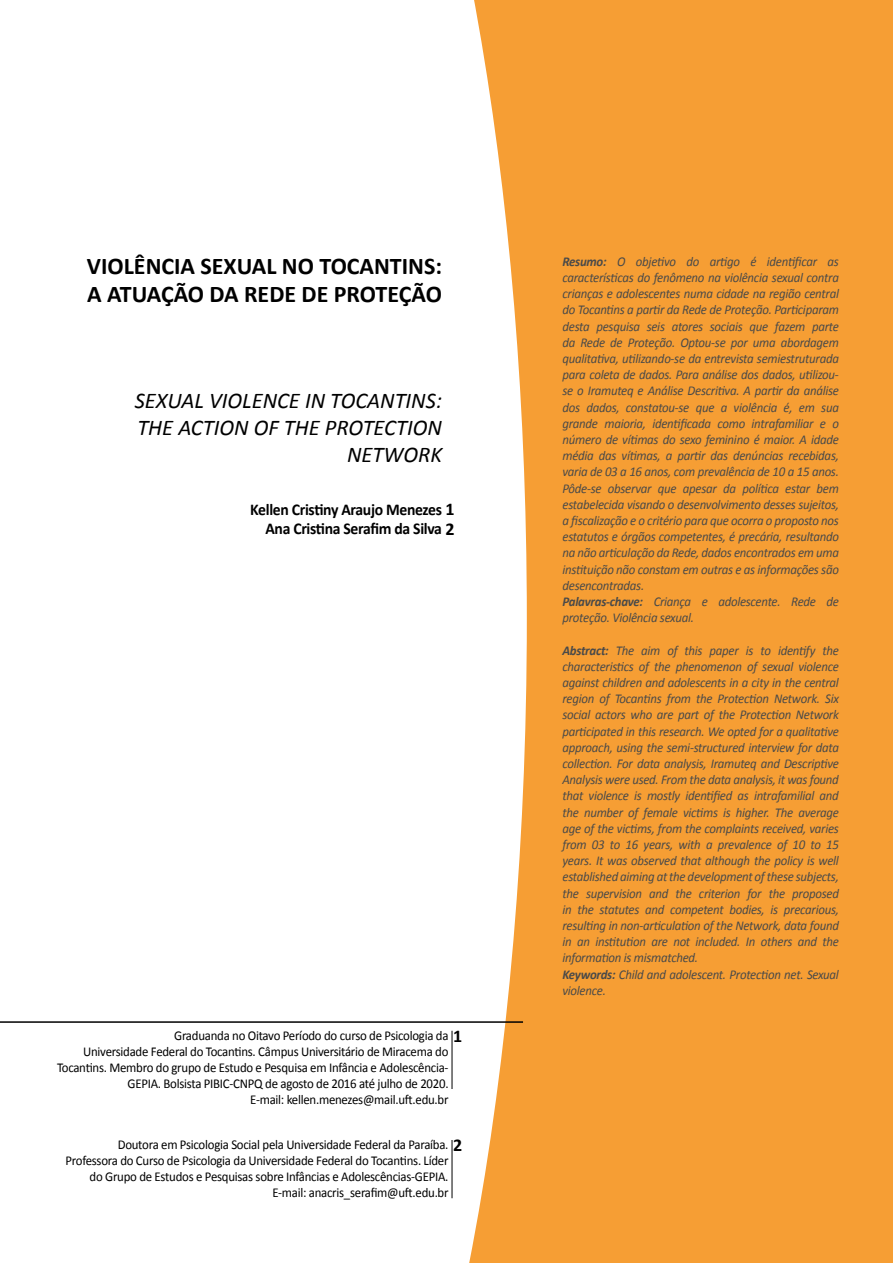
<style>
.page{position:relative;width:893px;height:1263px;background:#fff}
.page>*{position:absolute;margin:0;border:0;box-sizing:border-box;transform-origin:0 0}
.t1{font:700 24px/28.8px "Calibri";color:#000}
.t2{font:italic 22.5px/27px "Calibri";color:#000;text-align:right}
.t3{font:700 18px "Calibri";color:#000}
.t4{font:700 16.5px/19.8px "Calibri";letter-spacing:-.02em;color:#000;text-align:right;scale:.95 1}
.t5{font:italic 13.5px/16.2px "Calibri";letter-spacing:-.02em;color:#4a4a49;scale:.95 1}
.t6{font:13.5px/16.2px "Calibri";letter-spacing:-.02em;color:#000;text-align:right;scale:.95 1}
.s1{font-size:18px}
.s2{font-weight:700}
</style>
<div class="page">
<svg style="left:469px;top:0;width:424px;height:1263px;background:#f6a747"></svg>
<hr style="left:0;top:1021px;width:523px;height:2px;background:#000">
<hr style="left:452px;top:1031px;width:1px;height:58px;background:#000">
<hr style="left:452px;top:1140px;width:1px;height:58px;background:#000">
<h1 class="t1" style="left:87px;top:251px;width:357px">VIOLÊNCIA SEXUAL NO TOCANTINS:<br>A ATUAÇÃO DA REDE DE PROTEÇÃO</h1>
<h2 class="t2" style="left:135px;top:386px;width:309px">SEXUAL VIOLENCE IN TOCANTINS:<br>THE ACTION OF THE PROTECTION<br>NETWORK</h2>
<p class="t4" style="left:250px;top:499px;width:216px">Kellen Cristiny Araujo Menezes <span class="s1">1<br></span>Ana Cristina Serafim da Silva <span class="s1">2</span></p>
<p class="t6" style="left:57px;top:1027px;width:414px">Graduanda no Oitavo Período do curso de Psicologia da<br>Universidade Federal do Tocantins. Câmpus Universitário de Miracema do Tocantins. Membro do grupo de Estudo e Pesquisa em Infância e Adolescência-GEPIA. Bolsista PIBIC-CNPQ de agosto de 2016 até julho de 2020.<br>E-mail: kellen.menezes@mail.uft.edu.br</p>
<p class="t6" style="left:65px;top:1136px;width:405px">Doutora em Psicologia Social pela Universidade Federal da Paraíba.<br>Professora do Curso de Psicologia da Universidade Federal do Tocantins. Líder do Grupo de Estudos e Pesquisas sobre Infâncias e Adolescências-GEPIA.<br>E-mail: anacris_serafim@uft.edu.br</p>
<h3 class="t3" style="left:453px;top:1023px;width:11px">1</h3>
<h3 class="t3" style="left:453px;top:1132px;width:11px">2</h3>
<p class="t5" style="left:562px;top:253px;width:293px"><span class="s2">Resumo:</span> O objetivo do artigo é identificar as características do fenômeno na violência sexual contra crianças e adolescentes numa cidade na região central do Tocantins a partir da Rede de Proteção. Participaram desta pesquisa seis atores sociais que fazem parte da Rede de Proteção. Optou-se por uma abordagem qualitativa, utilizando-se da entrevista semiestruturada para coleta de dados. Para análise dos dados, utilizou&shy;se o Iramuteq e Análise Descritiva. A partir da análise dos dados, constatou-se que a violência é, em sua grande maioria, identificada como intrafamiliar e o número de vítimas do sexo feminino é maior. A idade média das vítimas, a partir das denúncias recebidas, varia de 03 a 16 anos, com prevalência de 10 a 15 anos.<br>Pôde-se observar que apesar da política estar bem estabelecida visando o desenvolvimento desses sujeitos, a fiscalização e o critério para que ocorra o proposto nos estatutos e órgãos competentes, é precária, resultando na não articulação da Rede, dados encontrados em uma instituição não constam em outras e as informações são desencontradas.<br><span class="s2">Palavras-chave:</span> Criança e adolescente. Rede de proteção. Violência sexual.</p>
<p class="t5" style="left:562px;top:641px;width:293px"><span class="s2">Abstract:</span> The aim of this paper is to identify the characteristics of the phenomenon of sexual violence against children and adolescents in a city in the central region of Tocantins from the Protection Network. Six social actors who are part of the Protection Network participated in this research. We opted for a qualitative approach, using the semi-structured interview for data collection. For data analysis, Iramuteq and Descriptive Analysis were used. From the data analysis, it was found that violence is mostly identified as intrafamilial and the number of female victims is higher. The average age of the victims, from the complaints received, varies from 03 to 16 years, with a prevalence of 10 to 15 years. It was observed that although the policy is well established aiming at the development of these subjects, the supervision and the criterion for the proposed in the statutes and competent bodies, is precarious, resulting in non-articulation of the Network, data found in an institution are not included. In others and the information is mismatched.<br><span class="s2">Keywords:</span> Child and adolescent. Protection net. Sexual violence.</p>
</div>
